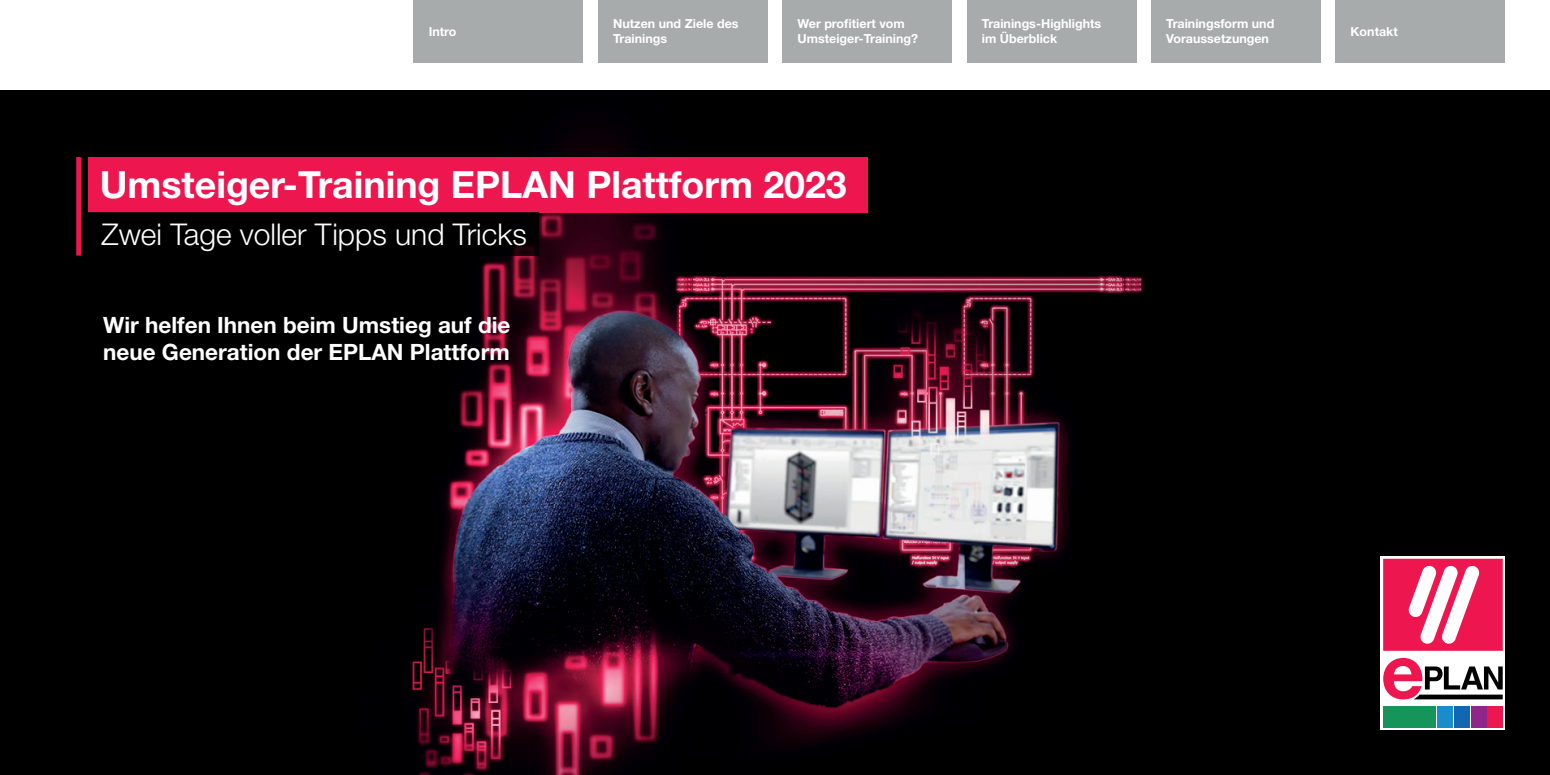
<style>
.page{position:relative;width:1550px;height:775px;background:#fff}
.page>*{position:absolute;margin:0;border:0;box-sizing:border-box;transform-origin:0 0}
.t1{font:700 37.5px "Helvetica Neue LT Pro";color:#fff}
.t2{font:300 30px "Helvetica Neue LT Pro";color:#fff}
.t3{font:700 22.5px/27px "Helvetica Neue LT Pro";color:#fff}
.t4{font:700 12.5px/15px "Helvetica Neue LT Pro";color:#fff}
</style>
<div class="page">
<img style="left:0;top:90px;width:1550px;height:685px">
<div style="left:598px;top:0;width:169px;height:62px;background:#a7abab"></div>
<div style="left:782px;top:0;width:170px;height:62px;background:#a7abab"></div>
<div style="left:967px;top:0;width:169px;height:62px;background:#a7abab"></div>
<div style="left:1151px;top:0;width:170px;height:62px;background:#a7abab"></div>
<div style="left:1336px;top:0;width:169px;height:62px;background:#a7abab"></div>
<div style="left:414px;top:0;width:169px;height:62px;background:#a7abab"></div>
<div style="left:1381px;top:556px;width:124px;height:174px;background:#fff"></div>
<svg style="left:1383px;top:559px;width:120px;height:92px"></svg>
<svg style="left:1383px;top:658px;width:120px;height:41px"></svg>
<div style="left:1383px;top:706px;width:53px;height:22px;background:#16955a"></div>
<div style="left:1438px;top:706px;width:15px;height:22px;background:#198ccc"></div>
<div style="left:1454px;top:706px;width:15px;height:22px;background:#1367b0"></div>
<div style="left:1471px;top:706px;width:15px;height:22px;background:#8e268c"></div>
<div style="left:1488px;top:706px;width:15px;height:22px;background:#ed164f"></div>
<div style="left:88px;top:157px;width:779px;height:55px;background:#ed164f"></div>
<div style="left:76px;top:157px;width:5px;height:99px;background:#ed164f"></div>
<div style="left:88px;top:212px;width:450px;height:44px;background:#000001"></div>
<p class="t4" style="left:613px;top:16px;width:127px">Nutzen und Ziele des<br>Trainings</p>
<p class="t4" style="left:798px;top:16px;width:122px">Wer profitiert vom<br>Umsteiger-Training?</p>
<p class="t4" style="left:982px;top:16px;width:121px">Trainings-Highlights im Überblick</p>
<p class="t4" style="left:1166px;top:16px;width:110px">Trainingsform und<br>Voraussetzungen</p>
<p class="t4" style="left:429px;top:23px;width:29px">Intro</p>
<p class="t4" style="left:1351px;top:23px;width:49px">Kontakt</p>
<h1 class="t1" style="left:100px;top:161px;width:749px">Umsteiger-Training EPLAN Plattform 2023</h1>
<h2 class="t2" style="left:102px;top:216px;width:427px">Zwei Tage voller Tipps und Tricks</h2>
<h3 class="t3" style="left:103px;top:311px;width:409px">Wir helfen Ihnen beim Umstieg auf die neue Generation der EPLAN Plattform</h3>
</div>
